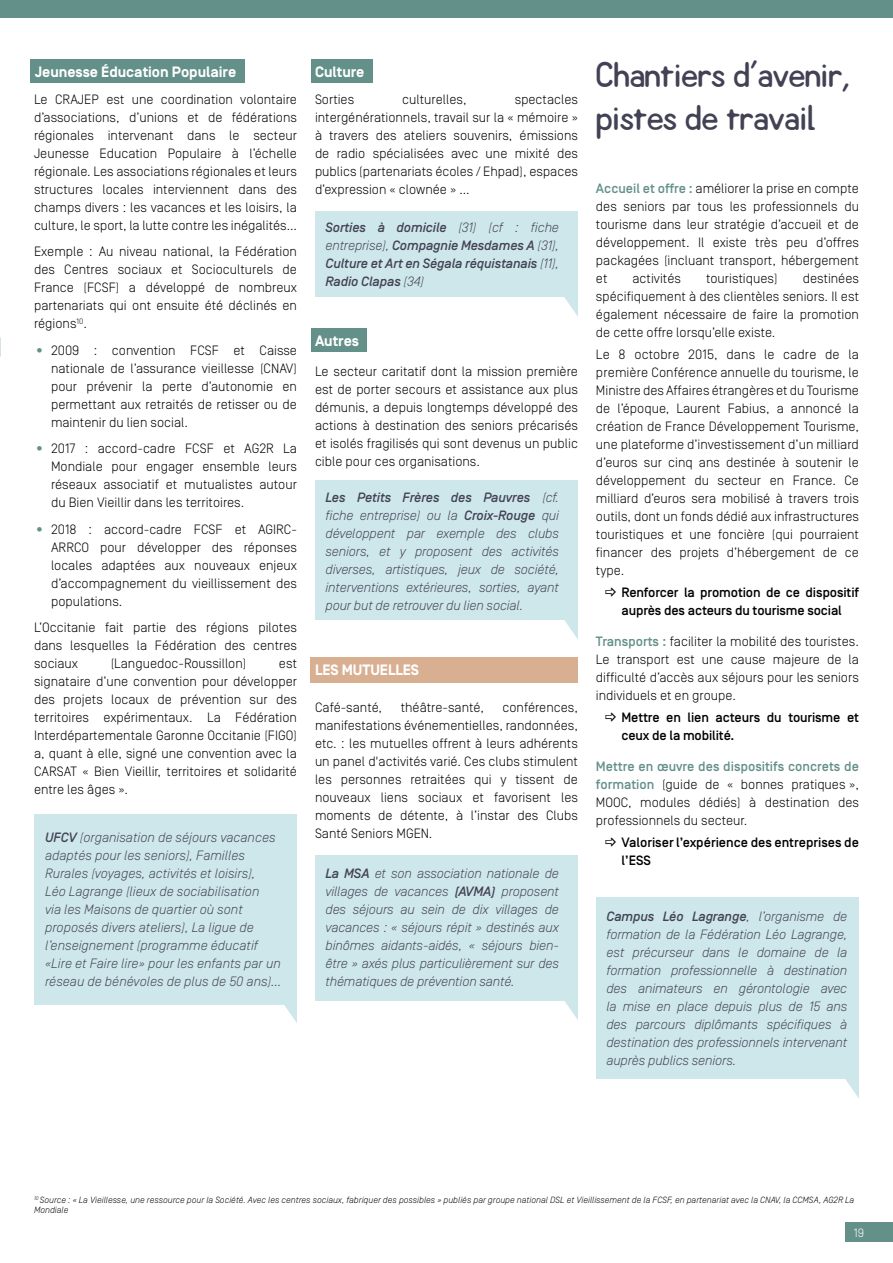
<style>
.page{position:relative;width:893px;height:1263px;background:#fff}
.page>*{position:absolute;margin:0;border:0;box-sizing:border-box;transform-origin:0 0}
.t1{font:36px/43.2px "Quote";color:#434254}
.t2{font:700 15px "Simplon BP";color:#fff}
.t3{font:300 13.5px/18px "Simplon BP";color:#000;text-align:justify}
.t4{font:italic 300 13.5px/18px "Simplon BP";color:#434254;text-align:justify}
.t5{font:500 13.5px/18px "Simplon BP";letter-spacing:-.01em;color:#000}
.t6{font:italic 500 13.5px/18px "Simplon BP";letter-spacing:-.01em;color:#434254;text-align:justify}
.t7{font:300 12px "Simplon BP";color:#fff}
.t8{font:italic 300 9px/10.5px "Simplon BP";color:#000}
.s1{font-weight:500;color:#639089}
.s2{font-weight:500}
.s3{color:#fff}
.s4{font-weight:300}
</style>
<div class="page">
<div style="left:845px;top:1222px;width:48px;height:20px;background:#639089"></div>
<div style="left:0;top:0;width:893px;height:17px;background:#639089"></div>
<div style="left:31px;top:60px;width:214px;height:23px;background:#639089"></div>
<div style="left:34px;top:814px;width:263px;height:191px;background:#cee7eb"></div>
<svg style="left:284px;top:1005px;width:13px;height:18px"></svg>
<div style="left:311px;top:60px;width:62px;height:23px;background:#639089"></div>
<div style="left:315px;top:212px;width:263px;height:85px;background:#cee7eb"></div>
<svg style="left:564px;top:297px;width:14px;height:20px"></svg>
<div style="left:311px;top:329px;width:56px;height:23px;background:#639089"></div>
<div style="left:315px;top:480px;width:263px;height:140px;background:#cee7eb"></div>
<svg style="left:564px;top:620px;width:14px;height:19px"></svg>
<div style="left:311px;top:658px;width:267px;height:25px;background:#d9af92"></div>
<div style="left:315px;top:855px;width:263px;height:145px;background:#cee7eb"></div>
<svg style="left:563px;top:1000px;width:15px;height:20px"></svg>
<div style="left:596px;top:897px;width:263px;height:182px;background:#cee7eb"></div>
<svg style="left:845px;top:1079px;width:14px;height:19px"></svg>
<p class="t2" style="left:35px;top:64px;width:203px">Jeunesse Éducation Populaire</p>
<p class="t3" style="left:34px;top:90px;width:264px">Le CRAJEP est une coordination volontaire d’associations, d’unions et de fédérations régionales intervenant dans le secteur Jeunesse Education Populaire à l’échelle régionale. Les associations régionales et leurs structures locales interviennent dans des champs divers : les vacances et les loisirs, la culture, le sport, la lutte contre les inégalités…</p>
<p class="t3" style="left:34px;top:242px;width:264px">Exemple : Au niveau national, la Fédération des Centres sociaux et Socioculturels de France (FCSF) a développé de nombreux partenariats qui ont ensuite été déclinés en régions<sup>10</sup>.</p>
<p class="t3" style="left:51px;top:341px;width:247px;text-indent:-17px"><span class="s1">•</span> 2009 : convention FCSF et Caisse nationale de l’assurance vieillesse (CNAV) pour prévenir la perte d’autonomie en permettant aux retraités de retisser ou de maintenir du lien social.</p>
<p class="t3" style="left:51px;top:439px;width:247px;text-indent:-17px"><span class="s1">•</span> 2017 : accord-cadre FCSF et AG2R La Mondiale pour engager ensemble leurs réseaux associatif et mutualistes autour du Bien Vieillir dans les territoires.</p>
<p class="t3" style="left:51px;top:520px;width:247px;text-indent:-17px"><span class="s1">•</span> 2018 : accord-cadre FCSF et AGIRC-ARRCO pour développer des réponses locales adaptées aux nouveaux enjeux d’accompagnement du vieillissement des populations.</p>
<p class="t3" style="left:34px;top:618px;width:264px">L’Occitanie fait partie des régions pilotes dans lesquelles la Fédération des centres sociaux</p>
<p class="t3" style="left:111px;top:654px;width:137px">(Languedoc-Roussillon)</p>
<p class="t3" style="left:34px;top:654px;width:264px;text-indent:245px">est signataire d’une convention pour développer des projets locaux de prévention sur des territoires expérimentaux. La Fédération Interdépartementale Garonne Occitanie (FIGO) a, quant à elle, signé une convention avec la CARSAT « Bien Vieillir, territoires et solidarité entre les âges ».</p>
<p class="t4" style="left:45px;top:828px;width:238px;text-align:left"><span class="s2">UFCV</span> (organisation de séjours vacances adaptés pour les seniors), Familles Rurales (voyages, activités et loisirs),<br>Léo Lagrange (lieux de sociabilisation<br>via les Maisons de quartier où sont proposés divers ateliers), La ligue de l’enseignement (programme éducatif «Lire et Faire lire» pour les enfants par un réseau de bénévoles de plus de 50 ans)…</p>
<p class="t2" style="left:315px;top:64px;width:51px">Culture</p>
<p class="t3" style="left:315px;top:90px;width:41px">Sorties</p>
<p class="t3" style="left:402px;top:90px;width:66px">culturelles,</p>
<p class="t3" style="left:315px;top:90px;width:264px;text-indent:200px">spectacles intergénérationnels, travail sur la « mémoire<span class="s3">.</span>» à travers des ateliers souvenirs, émissions de radio spécialisées avec une mixité des publics (partenariats écoles / Ehpad), espaces d’expression « clownée » …</p>
<p class="t6" style="left:325px;top:219px;width:235px">Sorties à domicile <span class="s4">(31) (cf : fiche entreprise),</span> Compagnie Mesdames A <span class="s4">(31), </span>Culture et Art en Ségala réquistanais <span class="s4">(11), </span>Radio Clapas <span class="s4">(34)</span></p>
<p class="t2" style="left:315px;top:333px;width:46px">Autres</p>
<p class="t3" style="left:315px;top:362px;width:264px">Le secteur caritatif dont la mission première est de porter secours et assistance aux plus démunis, a depuis longtemps développé des actions à destination des seniors précarisés et isolés fragilisés qui sont devenus un public cible pour ces organisations.</p>
<p class="t4" style="left:325px;top:488px;width:235px"><span class="s2">Les Petits Frères des Pauvres</span> (cf. fiche entreprise) ou la <span class="s2">Croix-Rouge</span> qui développent par exemple des clubs seniors, et y proposent des activités diverses, artistiques, jeux de société, interventions extérieures, sorties, ayant pour but de retrouver du lien social.</p>
<p class="t2" style="left:315px;top:662px;width:106px">LES MUTUELLES</p>
<p class="t3" style="left:315px;top:698px;width:69px">Café-santé,</p>
<p class="t3" style="left:401px;top:698px;width:85px">théâtre-santé,</p>
<p class="t3" style="left:315px;top:698px;width:264px;text-indent:187px">conférences, manifestations événementielles, randonnées, etc. : les mutuelles offrent à leurs adhérents un panel d'activités varié. Ces clubs stimulent les personnes retraitées qui y tissent de nouveaux liens sociaux et favorisent les moments de détente, à l’instar des Clubs Santé Seniors MGEN.</p>
<p class="t4" style="left:325px;top:864px;width:235px"><span class="s2">La MSA</span> et son association nationale de villages de vacances <span class="s2">(AVMA)</span> proposent des séjours au sein de dix villages de vacances : « séjours répit » destinés aux binômes aidants-aidés, « séjours bien&shy;être » axés plus particulièrement sur des thématiques de prévention santé.</p>
<h1 class="t1" style="left:596px;top:53px;width:254px">Chantiers d'avenir, pistes de travail</h1>
<p class="t3" style="left:596px;top:179px;width:264px"><span class="s1">Accueil et offre :</span> améliorer la prise en compte des seniors par tous les professionnels du tourisme dans leur stratégie d’accueil et de développement. Il existe très peu d’offres packagées (incluant transport, hébergement et</p>
<p class="t3" style="left:596px;top:269px;width:264px;text-indent:207px">destinées spécifiquement à des clientèles seniors. Il est également nécessaire de faire la promotion de cette offre lorsqu’elle existe.</p>
<p class="t3" style="left:596px;top:345px;width:264px">Le 8 octobre 2015, dans le cadre de la première Conférence annuelle du tourisme, le Ministre des Affaires étrangères et du Tourisme de l’époque, Laurent Fabius, a annoncé la création de France Développement Tourisme, une plateforme d’investissement d’un milliard d’euros sur cinq ans destinée à soutenir le développement du secteur en France. Ce milliard d’euros sera mobilisé à travers trois outils, dont un fonds dédié aux infrastructures touristiques et une foncière (qui pourraient financer des projets d’hébergement de ce type.</p>
<p class="t5" style="left:621px;top:584px;width:239px">Renforcer la promotion de ce dispositif auprès des acteurs du tourisme social</p>
<p class="t3" style="left:596px;top:632px;width:264px"><span class="s1">Transports :</span> faciliter la mobilité des touristes.<br>Le transport est une cause majeure de la difficulté d’accès aux séjours pour les seniors individuels et en groupe.</p>
<p class="t5" style="left:621px;top:709px;width:239px">Mettre en lien acteurs du tourisme et ceux de la mobilité.</p>
<p class="t3" style="left:596px;top:757px;width:264px"><span class="s1">Mettre en œuvre des dispositifs concrets de formation</span> (guide de « bonnes pratiques<span class="s3">.</span>», MOOC, modules dédiés) à destination des professionnels du secteur.</p>
<p class="t5" style="left:621px;top:834px;width:239px">Valoriser l’expérience des entreprises de l’ESS</p>
<p class="t3" style="left:632px;top:269px;width:50px">activités</p>
<p class="t3" style="left:706px;top:269px;width:73px">touristiques)</p>
<p class="t4" style="left:606px;top:907px;width:242px"><span class="s2">Campus Léo Lagrange</span>, l’organisme de formation de la Fédération Léo Lagrange, est précurseur dans le domaine de la formation professionnelle à destination des animateurs en gérontologie avec la mise en place depuis plus de 15 ans des parcours diplômants spécifiques à destination des professionnels intervenant auprès publics seniors.</p>
<p class="t8" style="left:34px;top:1194px;width:822px"><sup>10</sup> Source : « La Vieillesse, une ressource pour la Société. Avec les centres sociaux, fabriquer des possibles » publiés par groupe national DSL et Vieillissement de la FCSF, en partenariat avec la CNAV, la CCMSA, AG2R La<br>Mondiale</p>
<p class="t7" style="left:854px;top:1225px;width:12px">19</p>
</div>
